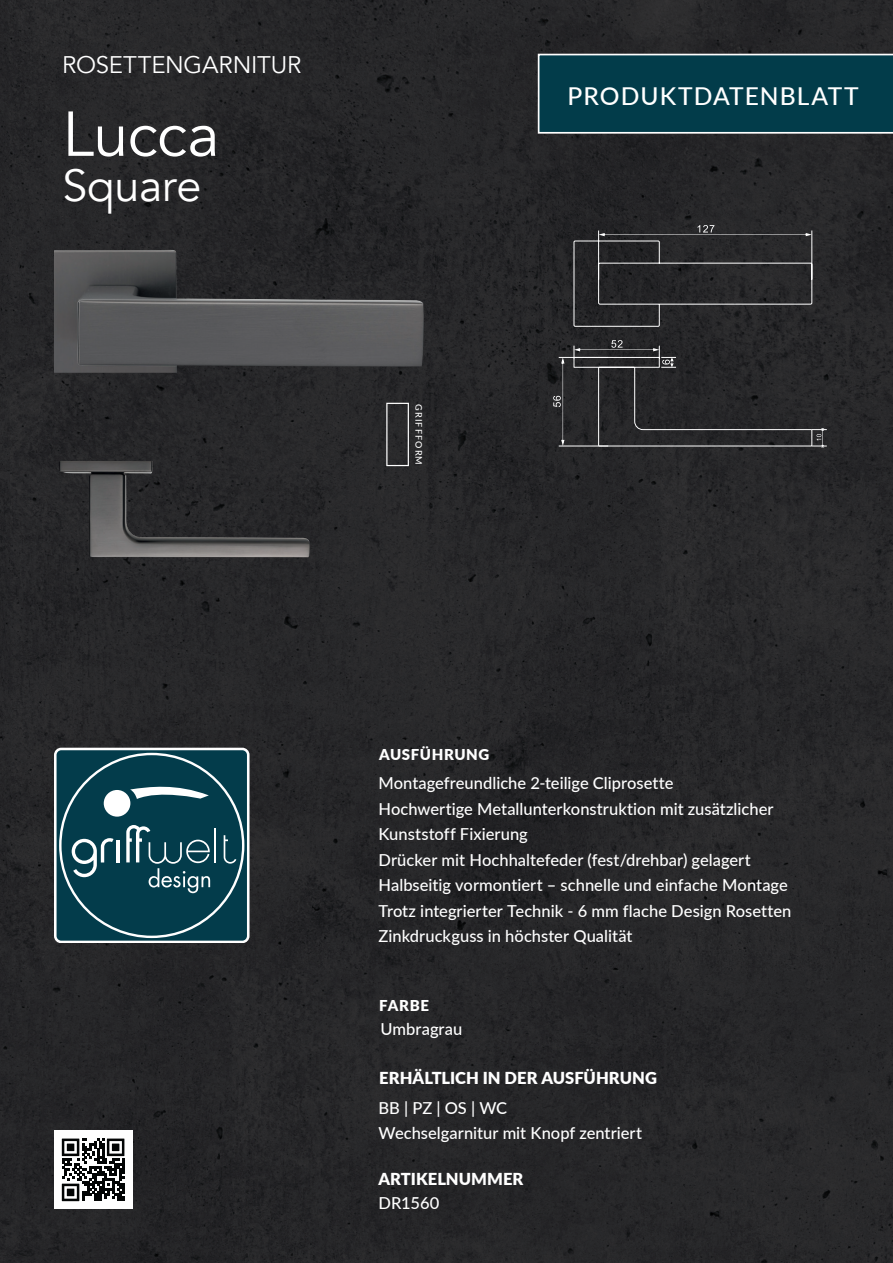
<style>
.page{position:relative;width:893px;height:1263px;background:#262729}
.page>*{position:absolute;margin:0;border:0;box-sizing:border-box;transform-origin:0 0}
.t1{font:62.7px "Avenir";letter-spacing:-.01em;color:#fff}
.t2{font:45px "Avenir";letter-spacing:-.01em;color:#fff}
.t3{font:500 24.6px "Lato";letter-spacing:.045em;color:#fff}
.t4{font:24px "Avenir";letter-spacing:-.01em;color:#fff}
.t5{font:500 16.5px/25.5px "Lato";color:#fff}
.t6{font:900 16.5px "Lato";letter-spacing:.005em;color:#fff}
.t7{font:900 15px "Lato";letter-spacing:.045em;color:#fff}
.t8{font:500 9.15px "Lato";letter-spacing:.125em;color:#fff}
</style>
<div class="page">
<div style="left:538px;top:54px;width:355px;height:80px;background:#023c4a"></div>
<div style="left:55px;top:749px;width:193px;height:193px;background:#033c4b;border-radius:6px"></div>
<div style="left:54px;top:748px;width:196px;height:194px;border:3px solid #fff;border-radius:6px"></div>
<hr style="left:215px;top:828px;width:1px;height:34px;background:#fff">
<hr style="left:116px;top:840px;width:4px;height:22px;background:#fff">
<div style="left:104px;top:790px;width:26px;height:27px;background:#fff;border-radius:50%"></div>
<svg style="left:130px;top:786px;width:79px;height:13px"></svg>
<svg style="left:224px;top:835px;width:12px;height:29px"></svg>
<svg style="left:72px;top:838px;width:42px;height:39px"></svg>
<svg style="left:126px;top:825px;width:84px;height:68px"></svg>
<img style="left:54px;top:250px;width:371px;height:123px">
<div style="left:386px;top:403px;width:23px;height:63px;border:1px solid #fff"></div>
<img style="left:58px;top:461px;width:252px;height:96px">
<svg style="left:573px;top:225px;width:239px;height:102px;background:#2e2e30"></svg>
<hr style="left:559px;top:446px;width:49px;height:1px;background:#fff">
<hr style="left:559px;top:357px;width:49px;height:1px;background:#fff">
<svg style="left:553px;top:357px;width:11px;height:89px"></svg>
<svg style="left:573px;top:340px;width:254px;height:107px;background:#2c2c2e"></svg>
<div style="left:54px;top:1131px;width:78px;height:78px;background:#fff"></div>
<svg style="left:62px;top:1138px;width:62px;height:63px"></svg>
<h3 class="t4" style="left:62px;top:50px;width:241px">ROSETTENGARNITUR</h3>
<h1 class="t1" style="left:62px;top:97px;width:159px">Lucca</h1>
<h2 class="t2" style="left:62px;top:159px;width:140px">Square</h2>
<p class="t8" style="left:425px;top:404px;width:63px;rotate:90deg">GRIFFFORM</p>
<h3 class="t3" style="left:568px;top:78px;width:293px">PRODUKTDATENBLATT</h3>
<p class="t7" style="left:379px;top:743px;width:112px">AUSFÜHRUNG</p>
<p class="t5" style="left:378px;top:770px;width:414px">Montagefreundliche 2-teilige Cliprosette<br>Hochwertige Metallunterkonstruktion mit zusätzlicher Kunststoff Fixierung<br>Drücker mit Hochhaltefeder (fest/drehbar) gelagert Halbseitig vormontiert – schnelle und einfache Montage Trotz integrierter Technik - 6 mm flache Design Rosetten Zinkdruckguss in höchster Qualität</p>
<p class="t7" style="left:379px;top:994px;width:51px">FARBE</p>
<p class="t5" style="left:380px;top:1016px;width:83px">Umbragrau</p>
<p class="t6" style="left:379px;top:1066px;width:279px">ERHÄLTLICH IN DER AUSFÜHRUNG</p>
<p class="t5" style="left:378px;top:1094px;width:265px">BB | PZ | OS | WC<br>Wechselgarnitur mit Knopf zentriert</p>
<p class="t6" style="left:378px;top:1166px;width:147px">ARTIKELNUMMER</p>
<p class="t5" style="left:378px;top:1189px;width:62px">DR1560</p>
</div>
